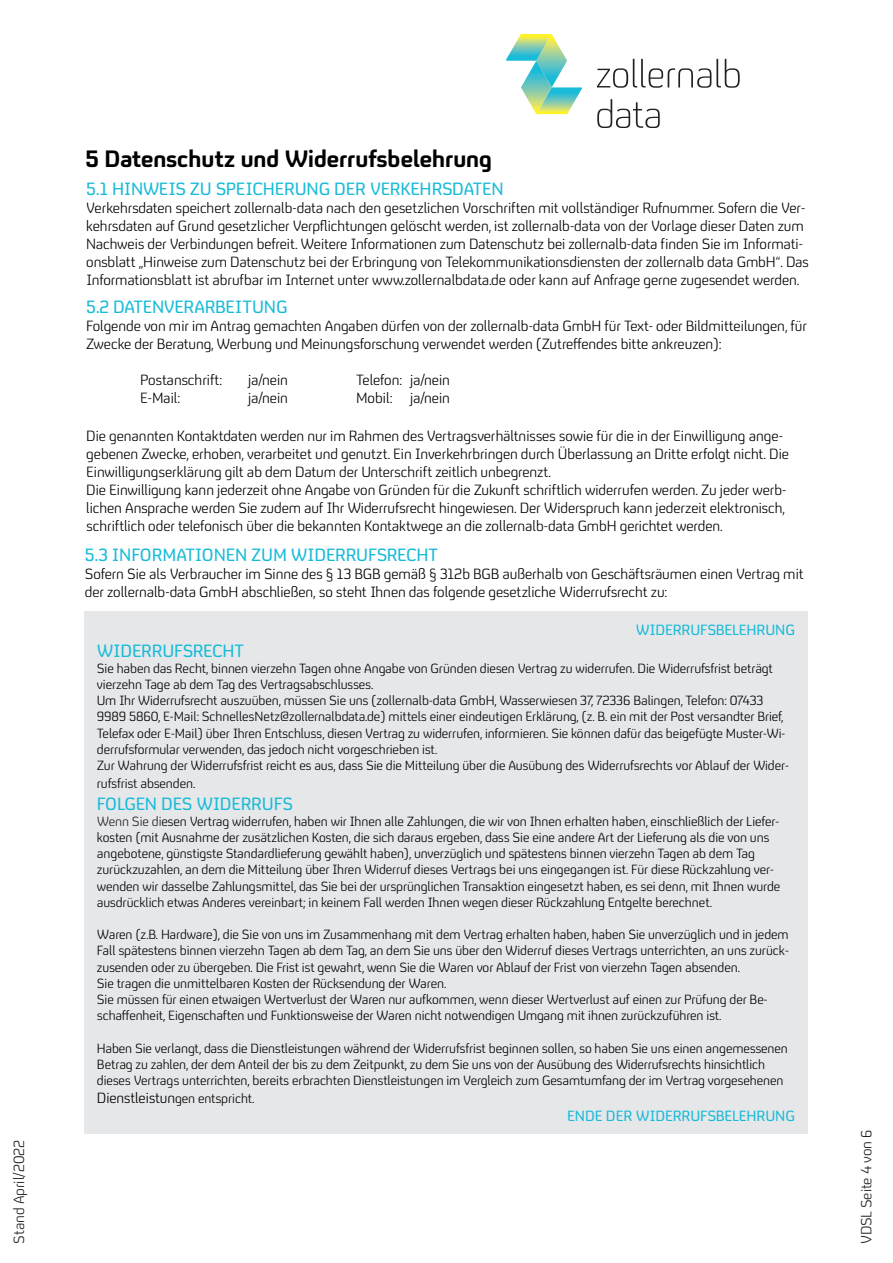
<style>
.page{position:relative;width:893px;height:1263px;background:#fff}
.page>*{position:absolute;margin:0;border:0;box-sizing:border-box;transform-origin:0 0}
.t1{font:24px "FS Untitled Bold 750";color:#000}
.t2{font:18px "FS Untitled Regular 450";letter-spacing:-.015em;color:#18bbd8}
.t3{font:15px/18px "FS Untitled Light 350";letter-spacing:-.01em;color:#000}
.t4{font:15px "FS Untitled Regular 450";letter-spacing:-.01em;color:#18bbd8}
.t5{font:15px "FS Untitled Light 350";color:#231f20}
.t6{font:13.5px/16.2px "FS Untitled Light 350";letter-spacing:-.01em;color:#000}
.s1{color:#231f20}
.s2{font-size:15px}
</style>
<div class="page">
<svg style="left:597px;top:59px;width:143px;height:29px"></svg>
<svg style="left:597px;top:99px;width:63px;height:29px"></svg>
<svg style="left:506px;top:34px;width:76px;height:80px"></svg>
<div style="left:84px;top:611px;width:724px;height:523px;background:#e6e7e9"></div>
<p class="t1" style="left:85px;top:145px;width:408px">5 Datenschutz und Widerrufsbelehrung</p>
<p class="t2" style="left:86px;top:178px;width:419px">5.1 HINWEIS ZU SPEICHERUNG DER VERKEHRSDATEN</p>
<p class="t3" style="left:86px;top:198px;width:724px">Verkehrsdaten speichert zollernalb-data nach den gesetzlichen Vorschriften mit vollständiger Rufnummer. Sofern die Ver&shy;kehrsdaten auf Grund gesetzlicher Verpflichtungen gelöscht werden, ist zollernalb-data von der Vorlage dieser Daten zum Nachweis der Verbindungen befreit. Weitere Informationen zum Datenschutz bei zollernalb-data finden Sie im Informati&shy;onsblatt „Hinweise zum Datenschutz bei der Erbringung von Telekommunikationsdiensten der zollernalb data GmbH“. Das Informationsblatt ist abrufbar im Internet unter www.zollernalbdata.de oder kann auf Anfrage gerne zugesendet werden.</p>
<p class="t2" style="left:86px;top:297px;width:203px">5.2 DATENVERARBEITUNG</p>
<p class="t3" style="left:86px;top:317px;width:722px">Folgende von mir im Antrag gemachten Angaben dürfen von der zollernalb-data GmbH für Text- oder Bildmitteilungen, für<br>Zwecke der Beratung, Werbung und Meinungsforschung verwendet werden (Zutreffendes bitte ankreuzen):</p>
<p class="t3" style="left:140px;top:371px;width:83px">Postanschrift:</p>
<p class="t3" style="left:248px;top:371px;width:41px">ja/nein</p>
<p class="t3" style="left:356px;top:371px;width:95px">Telefon: ja/nein</p>
<p class="t3" style="left:140px;top:389px;width:42px">E-Mail:</p>
<p class="t3" style="left:248px;top:389px;width:41px">ja/nein</p>
<p class="t3" style="left:356px;top:389px;width:95px">Mobil: ja/nein</p>
<p class="t3" style="left:86px;top:427px;width:704px">Die genannten Kontaktdaten werden nur im Rahmen des Vertragsverhältnisses sowie für die in der Einwilligung ange&shy;gebenen Zwecke, erhoben, verarbeitet und genutzt. Ein Inverkehrbringen durch Überlassung an Dritte erfolgt nicht. Die<br>Einwilligungserklärung gilt ab dem Datum der Unterschrift zeitlich unbegrenzt.</p>
<p class="t3" style="left:86px;top:481px;width:702px;text-align:justify">Die Einwilligung kann jederzeit ohne Angabe von Gründen für die Zukunft schriftlich widerrufen werden. Zu jeder werb&shy;lichen Ansprache werden Sie zudem auf Ihr Widerrufsrecht hingewiesen. Der Widerspruch kann jederzeit elektronisch, schriftlich oder telefonisch über die bekannten Kontaktwege an die zollernalb-data GmbH gerichtet werden.</p>
<p class="t2" style="left:85px;top:545px;width:354px">5.3 INFORMATIONEN ZUM WIDERRUFSRECHT</p>
<p class="t3" style="left:85px;top:565px;width:720px">Sofern Sie als Verbraucher im Sinne des § 13 BGB gemäß § 312b BGB außerhalb von Geschäftsräumen einen Vertrag mit der zollernalb-data GmbH abschließen, so steht Ihnen das folgende gesetzliche Widerrufsrecht zu:</p>
<p class="t4" style="left:636px;top:621px;width:161px">WIDERRUFSBELEHRUNG</p>
<p class="t2" style="left:97px;top:640px;width:149px">WIDERRUFSRECHT</p>
<p class="t6" style="left:97px;top:660px;width:678px">Sie haben das Recht, binnen vierzehn Tagen ohne Angabe von Gründen diesen Vertrag zu widerrufen. Die Widerrufsfrist beträgt vierzehn Tage ab dem Tag des Vertragsabschlusses.</p>
<p class="t6" style="left:97px;top:692px;width:690px">Um Ihr Widerrufsrecht auszuüben, müssen Sie uns (zollernalb-data GmbH, Wasserwiesen 37, 72336 Balingen, Telefon: 07433<br>9989 5860, E-Mail: SchnellesNetz@zollernalbdata.de) mittels einer eindeutigen Erklärung, (z. B. ein mit der Post versandter Brief, Telefax oder E-Mail) über Ihren Entschluss, diesen Vertrag zu widerrufen, informieren. Sie können dafür das beigefügte Muster-Wi&shy;derrufsformular verwenden, das jedoch nicht vorgeschrieben ist.</p>
<p class="t6" style="left:97px;top:756px;width:693px;line-height:18px">Zur Wahrung der Widerrufsfrist reicht es aus, dass Sie die Mitteilung über die Ausübung des Widerrufsrechts vor Ablauf der Wider&shy;rufsfrist absenden.</p>
<p class="t2" style="left:97px;top:793px;width:198px">FOLGEN DES WIDERRUFS</p>
<p class="t6" style="left:97px;top:813px;width:685px"><span class="s1">Wenn Sie di</span>esen Vertrag widerrufen, haben wir Ihnen alle Zahlungen, die wir von Ihnen erhalten haben, einschließlich der Liefer&shy;kosten (mit Ausnahme der zusätzlichen Kosten, die sich daraus ergeben, dass Sie eine andere Art der Lieferung als die von uns angebotene, günstigste Standardlieferung gewählt haben), unverzüglich und spätestens binnen vierzehn Tagen ab dem Tag zurückzuzahlen, an dem die Mitteilung über Ihren Widerruf dieses Vertrags bei uns eingegangen ist. Für diese Rückzahlung ver&shy;wenden wir dasselbe Zahlungsmittel, das Sie bei der ursprünglichen Transaktion eingesetzt haben, es sei denn, mit Ihnen wurde ausdrücklich etwas Anderes vereinbart; in keinem Fall werden Ihnen wegen dieser Rückzahlung Entgelte berechnet.</p>
<p class="t6" style="left:97px;top:926px;width:694px;text-align:justify">Waren (z.B. Hardware), die Sie von uns im Zusammenhang mit dem Vertrag erhalten haben, haben Sie unverzüglich und in jedem Fall spätestens binnen vierzehn Tagen ab dem Tag, an dem Sie uns über den Widerruf dieses Vertrags unterrichten, an uns zurück&shy;zusenden oder zu übergeben. Die Frist ist gewahrt, wenn Sie die Waren vor Ablauf der Frist von vierzehn Tagen absenden.</p>
<p class="t6" style="left:97px;top:975px;width:351px">Sie tragen die unmittelbaren Kosten der Rücksendung der Waren.</p>
<p class="t6" style="left:97px;top:991px;width:672px">Sie müssen für einen etwaigen Wertverlust der Waren nur aufkommen, wenn dieser Wertverlust auf einen zur Prüfung der Be&shy;schaffenheit, Eigenschaften und Funktionsweise der Waren nicht notwendigen Umgang mit ihnen zurückzuführen ist.</p>
<p class="t6" style="left:97px;top:1040px;width:692px">Haben Sie verlangt, dass die Dienstleistungen während der Widerrufsfrist beginnen sollen, so haben Sie uns einen angemessenen<br>Betrag zu zahlen, der dem Anteil der bis zu dem Zeitpunkt, zu dem Sie uns von der Ausübung des Widerrufsrechts hinsichtlich dieses Vertrags unterrichten, bereits erbrachten Dienstleistungen im Vergleich zum Gesamtumfang der im Vertrag vorgesehenen</p>
<p class="t6" style="left:97px;top:1090px;width:159px"><span class="s2">Dienstleistun</span>gen entspricht.</p>
<p class="t4" style="left:567px;top:1107px;width:229px">ENDE DER WIDERRUFSBELEHRUNG</p>
<p class="t5" style="left:11px;top:1244px;width:106px;rotate:-90deg">Stand April/2022</p>
<p class="t5" style="left:858px;top:1244px;width:116px;rotate:-90deg">VDSL Seite 4 von 6</p>
</div>
